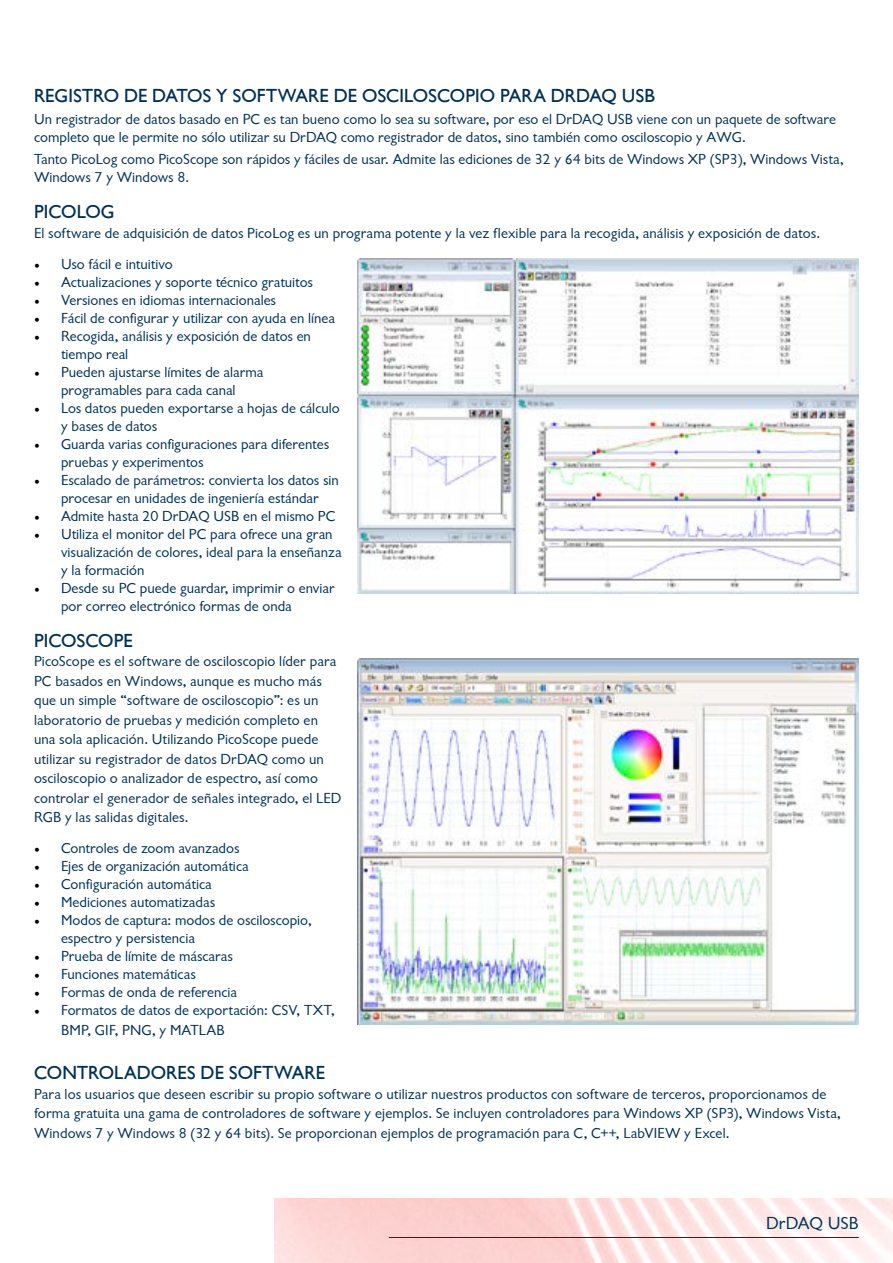
<style>
.page{position:relative;width:893px;height:1263px;background:#fff}
.page>*{position:absolute;margin:0;border:0;box-sizing:border-box;transform-origin:0 0}
.t1{font:500 19.5px "Chantilly";letter-spacing:.005em;color:#003055}
.t2{font:18px "Chantilly";color:#003055}
.t3{font:15px/18px "Chantilly";color:#003055}
.s1{font-family:"Minion Pro";color:#000}
</style>
<div class="page">
<img style="left:274px;top:1198px;width:619px;height:65px">
<hr style="left:389px;top:1237px;width:470px;height:1px;background:#003055">
<img style="left:357px;top:259px;width:502px;height:334px">
<img style="left:357px;top:659px;width:502px;height:365px">
<h1 class="t1" style="left:34px;top:85px;width:556px">REGISTRO DE DATOS Y SOFTWARE DE OSC ILOSCOPIO PARA DRDAQ</h1>
<h1 class="t1" style="left:622px;top:85px;width:35px">USB</h1>
<p class="t3" style="left:34px;top:110px;width:803px">Un registrador de datos basado en PC es tan bueno como lo sea su software, por eso el DrDAQ USB viene con un paquete de software completo que le permite no sólo utilizar su DrDAQ como registrador de datos, sino también como osciloscopio y AWG.</p>
<p class="t3" style="left:34px;top:151px;width:811px">Tanto PicoLog como PicoScope son rápidos y fáciles de usar. Admite las ediciones de 32 y 64 bits de Windows XP (SP3), Windows Vista,<br>Windows 7 y Windows 8.</p>
<h1 class="t1" style="left:34px;top:201px;width:82px">PICOLOG</h1>
<p class="t3" style="left:34px;top:224px;width:787px">El software de adquisición de datos PicoLog es un programa potente y la vez flexible para la recogida, análisis y exposición de datos.</p>
<p class="t3" style="left:34px;top:255px;width:140px"><span class="s1">•</span> Uso fácil e intuitivo</p>
<p class="t3" style="left:34px;top:273px;width:280px"><span class="s1">•</span> Actualizaciones y soporte técnico gratuitos</p>
<p class="t3" style="left:34px;top:291px;width:244px"><span class="s1">•</span> Versiones en idiomas internacionales</p>
<p class="t3" style="left:34px;top:309px;width:303px"><span class="s1">•</span> Fácil de configurar y utilizar con ayuda en línea</p>
<p class="t3" style="left:61px;top:327px;width:251px;text-indent:-27px"><span class="s1">•</span> Recogida, análisis y exposición de datos en tiempo real</p>
<p class="t3" style="left:34px;top:363px;width:231px;text-align:center"><span class="s1">•</span> Pueden ajustarse límites de alarma programables para cada canal</p>
<p class="t3" style="left:61px;top:399px;width:280px;text-indent:-27px"><span class="s1">•</span> Los datos pueden exportarse a hojas de cálculo y bases de datos</p>
<p class="t3" style="left:61px;top:435px;width:270px;text-indent:-27px"><span class="s1">•</span> Guarda varias configuraciones para diferentes pruebas y experimentos</p>
<p class="t3" style="left:34px;top:471px;width:306px;text-align:center"><span class="s1">•</span> Escalado de parámetros: convierta los datos sin procesar en unidades de ingeniería estándar</p>
<p class="t3" style="left:34px;top:507px;width:293px"><span class="s1">•</span> Admite hasta 20 DrDAQ USB en el mismo PC</p>
<p class="t3" style="left:61px;top:525px;width:282px;text-indent:-27px"><span class="s1">•</span> Utiliza el monitor del PC para ofrece una gran visualización de colores, ideal para la enseñanza y la formación</p>
<p class="t3" style="left:61px;top:579px;width:275px;text-indent:-27px"><span class="s1">•</span> Desde su PC puede guardar, imprimir o enviar por correo electrónico formas de onda</p>
<h1 class="t1" style="left:34px;top:630px;width:100px">PICOSCOPE</h1>
<p class="t3" style="left:34px;top:652px;width:309px;line-height:19.5px">PicoScope es el software de osciloscopio líder para PC basados en Windows, aunque es mucho más que un simple “software de osciloscopio”: es un laboratorio de pruebas y medición completo en una sola aplicación. Utilizando PicoScope puede utilizar su registrador de datos DrDAQ como un osciloscopio o analizador de espectro, así como controlar el generador de señales integrado, el LED RGB y las salidas digitales.</p>
<p class="t3" style="left:34px;top:839px;width:207px"><span class="s1">•</span> Controles de zoom avanzados</p>
<p class="t3" style="left:34px;top:857px;width:216px"><span class="s1">•</span> Ejes de organización automática</p>
<p class="t3" style="left:34px;top:875px;width:179px"><span class="s1">•</span> Configuración automática</p>
<p class="t3" style="left:34px;top:893px;width:183px"><span class="s1">•</span> M ediciones automatizadas</p>
<p class="t3" style="left:61px;top:911px;width:252px;text-indent:-27px"><span class="s1">•</span> Modos de captura: modos de osciloscopio, espectro y persistencia</p>
<p class="t3" style="left:34px;top:947px;width:200px"><span class="s1">•</span> Prueba de límite de máscaras</p>
<p class="t3" style="left:34px;top:965px;width:163px"><span class="s1">•</span> Funciones matemáticas</p>
<p class="t3" style="left:34px;top:983px;width:205px"><span class="s1">•</span> Formas de onda de referencia</p>
<p class="t3" style="left:61px;top:1001px;width:275px;line-height:19.5px;text-indent:-27px"><span class="s1">•</span> Formatos de datos de exportación: csv, txt, bmp, g if, png , y MATLAB</p>
<h1 class="t1" style="left:34px;top:1062px;width:293px">CONTROLADORES DE SOFTWARE</h1>
<p class="t3" style="left:34px;top:1084px;width:808px;line-height:19.5px">Para los usuarios que deseen escribir su propio software o utilizar nuestros productos con software de terceros, proporcionamos de forma gratuita una gama de controladores de software y ejemplos. Se incluyen controladores para Windows XP (SP3), Windows Vista,<br>Windows 7 y Windows 8 (32 y 64 bits). Se proporcionan ejemplos de programación para C, C++, LabVIEW</p>
<p class="t3" style="left:684px;top:1124px;width:47px">y Excel.</p>
<p class="t2" style="left:766px;top:1213px;width:94px">DrDAQ USB</p>
</div>
